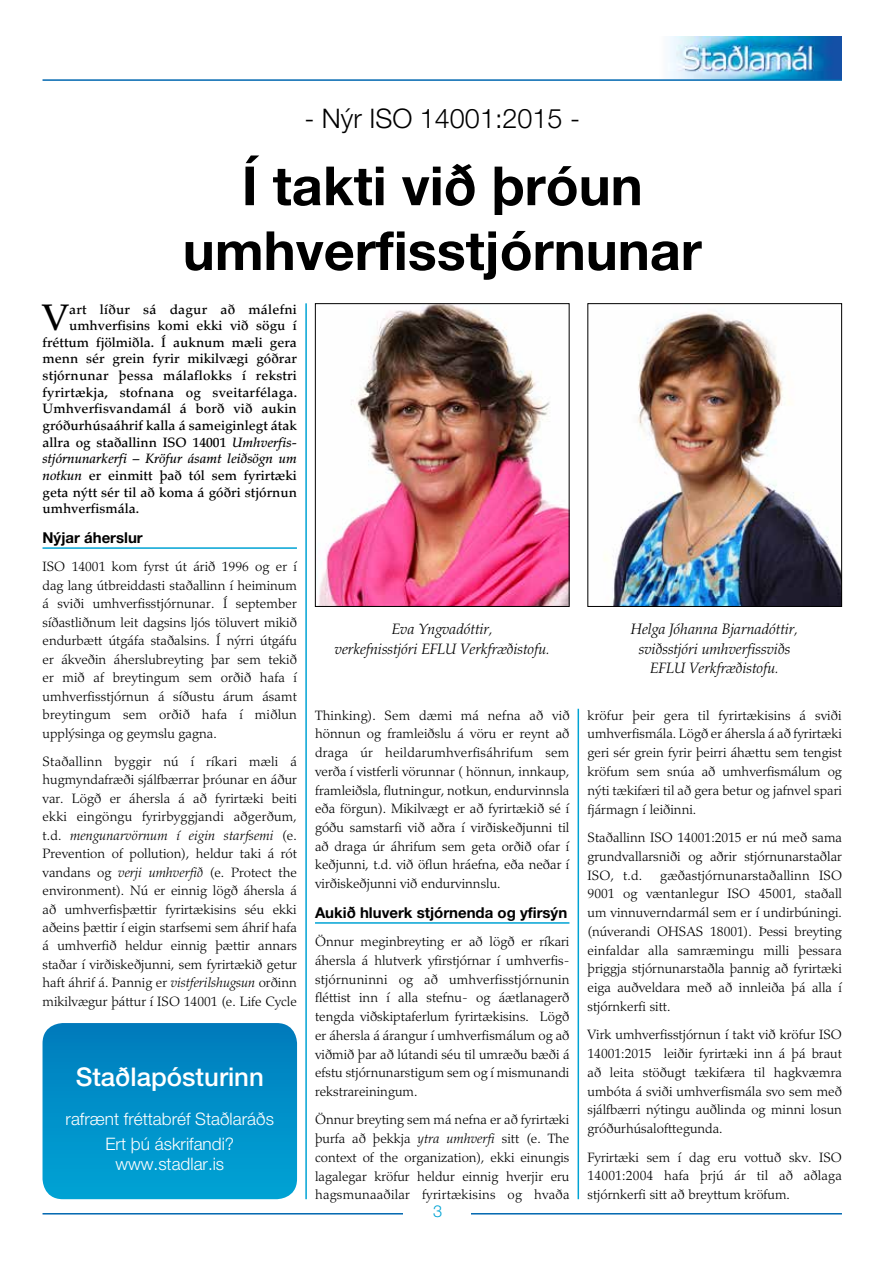
<style>
.page{position:relative;width:893px;height:1263px;background:#fff}
.page>*{position:absolute;margin:0;border:0;box-sizing:border-box;transform-origin:0 0}
.t1{font:700 54px/64.8px "Helvetica Neue IS";color:#000;text-align:center}
.t2{font:500 36.9px "Palatino IS";color:#000}
.t3{font:300 27px "Helvetica Neue IS";color:#000}
.t4{font:500 25.8px "Helvetica Neue IS";color:#fff}
.t5{font:300 17.25px/24.9px "Helvetica Neue IS";color:#fff;text-align:center}
.t6{font:300 16.5px "Helvetica Neue IS";color:#00a3d4}
.t7{font:italic 300 15px/19.5px "Palatino IS";color:#000;text-align:center}
.t8{font:700 15px "Helvetica Neue IS";color:#000}
.t9{font:300 13.5px/18.8px "Palatino IS";color:#000;text-align:justify}
.t10{font:500 13.5px "Palatino IS";color:#000}
.t11{font:italic 500 13.5px "Palatino IS";color:#000}
.t12{font:500 13.5px "Palatino IS";letter-spacing:.02em;color:#000}
.s1{font-style:italic}
</style>
<div class="page">
<hr style="left:43px;top:1213px;width:799px;height:1px;background:#0067b0">
<div style="left:404px;top:1204px;width:67px;height:19px;background:#fff"></div>
<img style="left:669px;top:36px;width:173px;height:43px">
<hr style="left:43px;top:79px;width:799px;height:2px;background:#0067b0">
<hr style="left:43px;top:547px;width:254px;height:2px;background:#00a3d4">
<hr style="left:315px;top:922px;width:254px;height:2px;background:#00a3d4">
<hr style="left:305px;top:303px;width:2px;height:896px;background:#00a3d4">
<hr style="left:578px;top:709px;width:1px;height:490px;background:#00a3d4">
<svg style="left:43px;top:1023px;width:254px;height:176px;background:#0290c8"></svg>
<img style="left:604px;top:311px;width:236px;height:294px">
<div style="left:587px;top:303px;width:255px;height:304px;border:1px solid #000"></div>
<img style="left:318px;top:305px;width:249px;height:300px">
<div style="left:315px;top:303px;width:254px;height:304px;border:1px solid #000"></div>
<h3 class="t3" style="left:304px;top:101px;width:277px">- Nýr ISO 14001:2015 -</h3>
<h1 class="t1" style="left:183px;top:152px;width:521px">Í takti við þróun umhverfisstjórnunar</h1>
<h2 class="t2" style="left:43px;top:296px;width:28px">V</h2>
<p class="t12" style="left:69px;top:301px;width:229px">art líður sá dagur að málefni</p>
<p class="t10" style="left:69px;top:317px;width:229px">umhverfisins komi ekki við sögu í</p>
<p class="t10" style="left:43px;top:334px;width:256px">fréttum fjölmiðla. Í auknum mæli gera</p>
<p class="t10" style="left:43px;top:351px;width:256px">menn sér grein fyrir mikilvægi góðrar</p>
<p class="t10" style="left:43px;top:367px;width:256px">stjórnunar þessa málaflokks í rekstri</p>
<p class="t10" style="left:43px;top:384px;width:256px">fyrirtækja, stofnana og sveitarfélaga.</p>
<p class="t10" style="left:43px;top:401px;width:256px">Umhverfisvandamál á borð við aukin</p>
<p class="t10" style="left:43px;top:417px;width:256px">gróðurhúsaáhrif kalla á sameiginlegt átak</p>
<p class="t10" style="left:43px;top:434px;width:256px">allra og staðallinn ISO 14001 <span class="s1">Umhverfis-</span></p>
<p class="t11" style="left:43px;top:451px;width:256px">stjórnunarkerfi – Kröfur ásamt leiðsögn um</p>
<p class="t10" style="left:43px;top:467px;width:256px"><span class="s1">notkun</span> er einmitt það tól sem fyrirtæki</p>
<p class="t10" style="left:43px;top:484px;width:256px">geta nýtt sér til að koma á góðri stjórnun</p>
<p class="t10" style="left:43px;top:501px;width:98px">umhverfismála.</p>
<p class="t8" style="left:43px;top:528px;width:102px">Nýjar áherslur</p>
<p class="t9" style="left:43px;top:558px;width:256px">ISO 14001 kom fyrst út árið 1996 og er í dag lang útbreiddasti staðallinn í heiminum á sviði umhverfisstjórnunar. Í september síðastliðnum leit dagsins ljós töluvert mikið endurbætt útgáfa staðalsins. Í nýrri útgáfu er ákveðin áherslubreyting þar sem tekið er mið af breytingum sem orðið hafa í umhverfisstjórnun á síðustu árum ásamt breytingum sem orðið hafa í miðlun upplýsinga og geymslu gagna.</p>
<p class="t9" style="left:43px;top:752px;width:256px">Staðallinn byggir nú í ríkari mæli á hugmyndafræði sjálfbærrar þróunar en áður var. Lögð er áhersla á að fyrirtæki beiti ekki eingöngu fyrirbyggjandi aðgerðum, t.d. <span class="s1">mengunarvörnum í eigin starfsemi</span> (e.<br>Prevention of pollution), heldur taki á rót vandans og <span class="s1">verji umhverfið</span> (e. Protect the environment). Nú er einnig lögð áhersla á að umhverfisþættir fyrirtækisins séu ekki aðeins þættir í eigin starfsemi sem áhrif hafa á umhverfið heldur einnig þættir annars staðar í virðiskeðjunni, sem fyrirtækið getur haft áhrif á. Þannig er <span class="s1">vistferilshugsun</span> orðinn mikilvægur þáttur í ISO 14001 (e. Life Cycle</p>
<h3 class="t4" style="left:76px;top:1061px;width:190px">Staðlapósturinn</h3>
<p class="t5" style="left:66px;top:1106px;width:210px">rafrænt fréttabréf Staðlaráðs<br>Ert þú áskrifandi?</p>
<p class="t5" style="left:115px;top:1151px;width:110px">www.stadlar.is</p>
<p class="t7" style="left:335px;top:620px;width:217px">Eva Yngvadóttir,<br>verkefnisstjóri EFLU Verkfræðistofu.</p>
<p class="t9" style="left:315px;top:706px;width:256px">Thinking). Sem dæmi má nefna að við hönnun og framleiðslu á vöru er reynt að draga úr heildarumhverfisáhrifum sem verða í vistferli vörunnar ( hönnun, innkaup, framleiðsla, flutningur, notkun, endurvinnsla eða förgun). Mikilvægt er að fyrirtækið sé í góðu samstarfi við aðra í virðiskeðjunni til að draga úr áhrifum sem geta orðið ofar í keðjunni, t.d. við öflun hráefna, eða neðar í virðiskeðjunni við endurvinnslu.</p>
<p class="t8" style="left:315px;top:903px;width:254px">Aukið hluverk stjórnenda og yfirsýn</p>
<p class="t9" style="left:315px;top:933px;width:256px;text-align:left">Önnur meginbreyting er að lögð er ríkari áhersla á hlutverk yfirstjórnar í umhverfis&shy;stjórnuninni og að umhverfisstjórnunin fléttist inn í alla stefnu- og áætlanagerð tengda viðskiptaferlum fyrirtækisins. Lögð er áhersla á árangur í umhverfismálum og að viðmið þar að lútandi séu til umræðu bæði á efstu stjórnunarstigum sem og í mismunandi rekstrareiningum.</p>
<p class="t9" style="left:315px;top:1111px;width:256px">Önnur breyting sem má nefna er að fyrirtæki þurfa að þekkja <span class="s1">ytra umhverfi</span> sitt (e. The context of the organization), ekki einungis lagalegar kröfur heldur einnig hverjir eru hagsmunaaðilar fyrirtækisins og hvaða</p>
<p class="t6" style="left:433px;top:1201px;width:11px">3</p>
<p class="t7" style="left:631px;top:620px;width:169px">Helga Jóhanna Bjarnadóttir, sviðsstjóri umhverfissviðs<br>EFLU Verkfræðistofu.</p>
<p class="t9" style="left:587px;top:706px;width:256px">kröfur þeir gera til fyrirtækisins á sviði umhverfismála. Lögð er áhersla á að fyrirtæki geri sér grein fyrir þeirri áhættu sem tengist kröfum sem snúa að umhverfismálum og nýti tækifæri til að gera betur og jafnvel spari fjármagn í leiðinni.</p>
<p class="t9" style="left:587px;top:828px;width:256px">Staðallinn ISO 14001:2015 er nú með sama grundvallarsniði og aðrir stjórnunarstaðlar ISO, t.d.</p>
<p class="t9" style="left:587px;top:866px;width:256px;text-indent:73px">gæðastjórnunarstaðallinn ISO 9001 og væntanlegur ISO 45001, staðall um vinnuverndarmál sem er í undirbúningi. (núverandi OHSAS 18001). Þessi breyting einfaldar alla samræmingu milli þessara þriggja stjórnunarstaðla þannig að fyrirtæki eiga auðveldara með að innleiða þá alla í stjórnkerfi sitt.</p>
<p class="t9" style="left:587px;top:1025px;width:256px">Virk umhverfisstjórnun í takt við kröfur ISO 14001:2015 leiðir fyrirtæki inn á þá braut að leita stöðugt tækifæra til hagkvæmra umbóta á sviði umhverfismála svo sem með sjálfbærri nýtingu auðlinda og minni losun gróðurhúsalofttegunda.</p>
<p class="t9" style="left:587px;top:1148px;width:256px">Fyrirtæki sem í dag eru vottuð skv. ISO 14001:2004 hafa þrjú ár til að aðlaga stjórnkerfi sitt að breyttum kröfum.</p>
</div>
